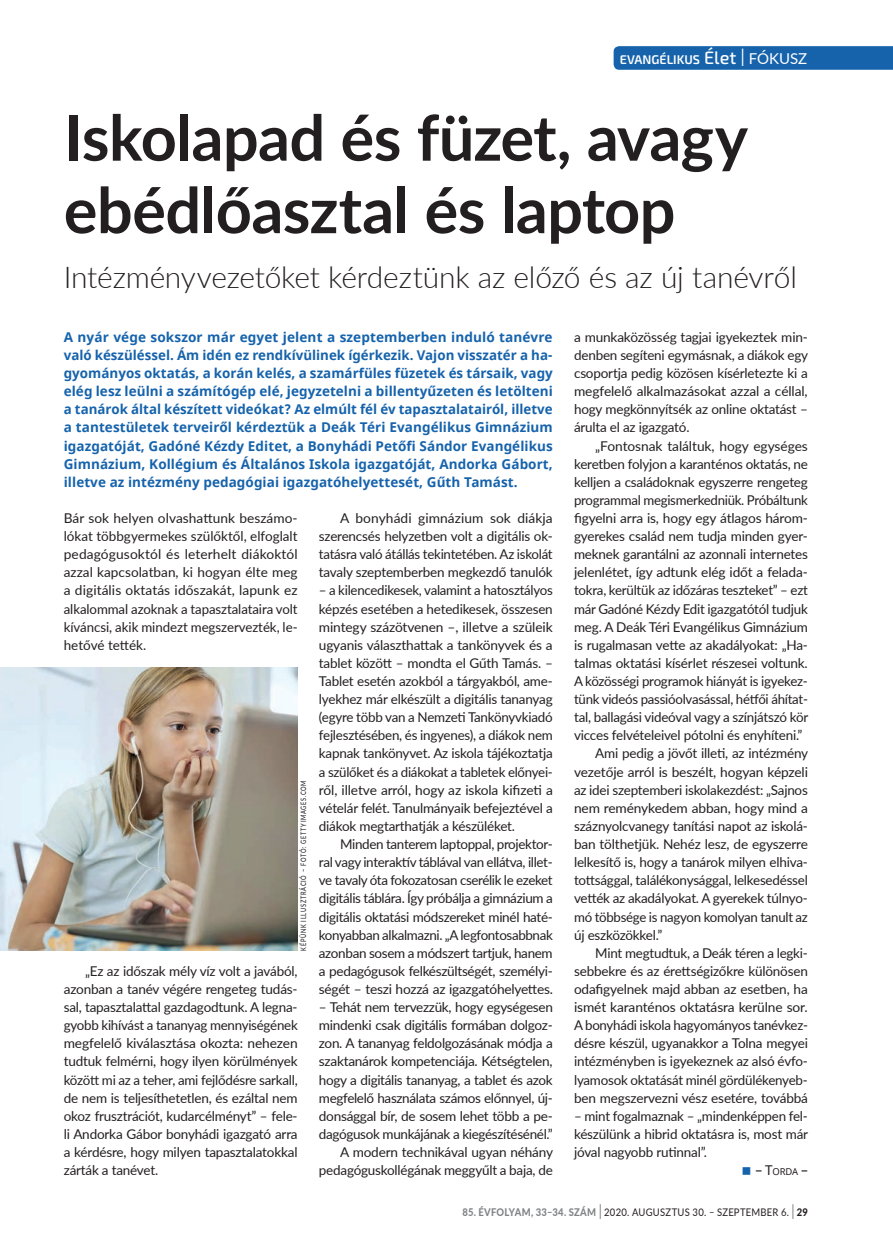
<style>
.page{position:relative;width:893px;height:1255px;background:#fff}
.page>*{position:absolute;margin:0;border:0;box-sizing:border-box;transform-origin:0 0}
.t1{font:700 63px/72.4px "Lato";letter-spacing:-.01em;color:#231f20}
.t2{font:300 30px "Lato";letter-spacing:-.01em;color:#231f20}
.t3{font:13.5px/18.1px "Lato";letter-spacing:-.015em;color:#231f20;text-align:justify}
.t4{font:700 13.5px/18.1px "Noto Sans";letter-spacing:.005em;color:#1663ac;text-align:justify}
.t5{font:600 12.6px "Exo 2";color:#fff}
.t6{font:10.5px "Lato";letter-spacing:.03em;color:#231f20;scale:.9 1}
.t7{font:9.45px "Noto Sans";color:#231f20}
.t8{font:500 7.5px "Lato";letter-spacing:.13em;color:#231f20;scale:.75 1}
.s1{font-weight:500;font-size:18px}
.s2{font-weight:300;font-size:25.2px}
.s3{font-family:"Lato";font-weight:400;font-size:15px}
.s4{font-size:13.5px}
.s5{font-weight:800;color:#808285}
.s6{font-weight:300;font-size:21px}
.s7{font-weight:800}
</style>
<div class="page">
<svg style="left:614px;top:46px;width:279px;height:24px;background:#1a65ad"></svg>
<img style="left:0;top:668px;width:298px;height:282px">
<p class="t5" style="left:620px;top:52px;width:189px">EVANGÉLIKUS <span class="s1">Élet</span> <span class="s2">I</span> <span class="s3">FÓKUSZ</span></p>
<h1 class="t1" style="left:64px;top:99px;width:686px">Iskolapad és füzet, avagy ebédlőasztal és laptop</h1>
<h2 class="t2" style="left:64px;top:256px;width:735px">Intézményvezetőket kérdeztünk az előző és az új tanévről</h2>
<p class="t4" style="left:64px;top:328px;width:491px">A nyár vége sokszor már egyet jelent a szeptemberben induló tanévre való készüléssel. Ám idén ez rendkívülinek ígérkezik. Vajon visszatér a ha&shy;gyományos oktatás, a korán kelés, a szamárfüles füzetek és társaik, vagy elég lesz leülni a számítógép elé, jegyzetelni a billentyűzeten és letölteni a tanárok által készített videókat? Az elmúlt fél év tapasztalatairól, illetve a tantestületek terveiről kérdeztük a Deák Téri Evangélikus Gimnázium igazgatóját, Gadóné Kézdy Editet, a Bonyhádi Petőfi Sándor Evangélikus Gimnázium, Kollégium és Általános Iskola igazgatóját, Andorka Gábort, illetve az intézmény pedagógiai igazgatóhelyettesét, Gűth Tamást.</p>
<p class="t3" style="left:574px;top:327px;width:236px">a munkaközösség tagjai igyekeztek min&shy;denben segíteni egymásnak, a diákok egy csoportja pedig közösen kísérletezte ki a megfelelő alkalmazásokat azzal a céllal, hogy megkönnyítsék az online oktatást – árulta el az igazgató.</p>
<p class="t3" style="left:595px;top:436px;width:214px">„Fontosnak találtuk, hogy egységes</p>
<p class="t3" style="left:574px;top:454px;width:235px">keretben folyjon a karanténos oktatás, ne</p>
<p class="t3" style="left:574px;top:472px;width:235px">kelljen a családoknak egyszerre rengeteg</p>
<p class="t3" style="left:574px;top:490px;width:235px">programmal megismerkedniük. Próbáltunk</p>
<p class="t3" style="left:574px;top:508px;width:235px">figyelni arra is, hogy egy átlagos három-</p>
<p class="t3" style="left:574px;top:526px;width:235px">gyerekes család nem tudja minden gyer-</p>
<p class="t3" style="left:574px;top:544px;width:235px">meknek garantálni az azonnali internetes</p>
<p class="t3" style="left:574px;top:562px;width:235px">jelenlétet, így adtunk elég időt a felada-</p>
<p class="t3" style="left:574px;top:581px;width:235px">tokra, kerültük az időzáras teszteket” – ezt</p>
<p class="t3" style="left:574px;top:599px;width:235px">már Gadóné Kézdy Edit igazgatótól tudjuk</p>
<p class="t3" style="left:574px;top:617px;width:235px">meg. A Deák Téri Evangélikus Gimnázium</p>
<p class="t3" style="left:574px;top:635px;width:235px">is rugalmasan vette az akadályokat: „Ha-</p>
<p class="t3" style="left:574px;top:653px;width:235px">talmas oktatási kísérlet részesei voltunk.</p>
<p class="t3" style="left:574px;top:671px;width:235px">A közösségi programok hiányát is igyekez-</p>
<p class="t3" style="left:574px;top:689px;width:235px">tünk videós passióolvasással, hétfői áhítat-</p>
<p class="t3" style="left:574px;top:707px;width:236px">tal, ballagási videóval vagy a színjátszó kör</p>
<p class="t3" style="left:574px;top:725px;width:230px">vicces felvételeivel pótolni és enyhíteni.”</p>
<p class="t3" style="left:595px;top:744px;width:214px">Ami pedig a jövőt illeti, az intézmény</p>
<p class="t3" style="left:574px;top:762px;width:235px">vezetője arról is beszélt, hogyan képzeli</p>
<p class="t3" style="left:574px;top:780px;width:235px">az idei szeptemberi iskolakezdést: „Sajnos</p>
<p class="t3" style="left:574px;top:798px;width:235px">nem reménykedem abban, hogy mind a</p>
<p class="t3" style="left:574px;top:816px;width:235px">száznyolcvanegy tanítási napot az iskolá-</p>
<p class="t3" style="left:574px;top:834px;width:235px">ban tölthetjük. Nehéz lesz, de egyszerre</p>
<p class="t3" style="left:574px;top:852px;width:235px">lelkesítő is, hogy a tanárok milyen elhiva-</p>
<p class="t3" style="left:574px;top:870px;width:235px">tottsággal, találékonysággal, lelkesedéssel</p>
<p class="t3" style="left:574px;top:888px;width:235px">vették az akadályokat. A gyerekek túlnyo-</p>
<p class="t3" style="left:574px;top:906px;width:235px">mó többsége is nagyon komolyan tanult az</p>
<p class="t3" style="left:574px;top:925px;width:90px">új eszközökkel.”</p>
<p class="t3" style="left:595px;top:943px;width:214px">Mint megtudtuk, a Deák téren a legki-</p>
<p class="t3" style="left:574px;top:961px;width:235px">sebbekre és az érettségizőkre különösen</p>
<p class="t3" style="left:574px;top:979px;width:235px">odafigyelnek majd abban az esetben, ha</p>
<p class="t3" style="left:574px;top:997px;width:235px">ismét karanténos oktatásra kerülne sor.</p>
<p class="t3" style="left:574px;top:1015px;width:235px">A bonyhádi iskola hagyományos tanévkez-</p>
<p class="t3" style="left:574px;top:1033px;width:235px">désre készül, ugyanakkor a Tolna megyei</p>
<p class="t3" style="left:574px;top:1051px;width:235px">intézményben is igyekeznek az alsó évfo-</p>
<p class="t3" style="left:574px;top:1069px;width:235px">lyamosok oktatását minél gördülékenyeb-</p>
<p class="t3" style="left:574px;top:1088px;width:235px">ben megszervezni vész esetére, továbbá</p>
<p class="t3" style="left:574px;top:1106px;width:236px">– mint fogalmaznak – „mindenképpen fel&shy;készülünk a hibrid oktatásra is, most már jóval nagyobb rutinnal”.</p>
<p class="t7" style="left:755px;top:1165px;width:54px"><span class="s4">– T</span>ORDA <span class="s4">–</span></p>
<p class="t3" style="left:64px;top:508px;width:235px">Bár sok helyen olvashattunk beszámo&shy;lókat többgyermekes szülőktől, elfoglalt pedagógusoktól és leterhelt diákoktól azzal kapcsolatban, ki hogyan élte meg a digitális oktatás időszakát, lapunk ez alkalommal azoknak a tapasztalataira volt kíváncsi, akik mindezt megszervezték, le&shy;hetővé tették.</p>
<p class="t3" style="left:319px;top:508px;width:235px;text-indent:21px">A bonyhádi gimnázium sok diákja szerencsés helyzetben volt a digitális ok&shy;tatásra való átállás tekintetében. Az iskolát tavaly szeptemberben megkezdő tanulók</p>
<p class="t3" style="left:319px;top:581px;width:235px">– a kilencedikesek, valamint a hatosztályos képzés esetében a hetedikesek, összesen mintegy százötvenen –, illetve a szüleik ugyanis választhattak a tankönyvek és a tablet között – mondta el Gűth Tamás. – Tablet esetén azokból a tárgyakból, ame&shy;lyekhez már elkészült a digitális tananyag (egyre több van a Nemzeti Tankönyvkiadó fejlesztésében, és ingyenes), a diákok nem kapnak tankönyvet. Az iskola tájékoztatja a szülőket és a diákokat a tabletek előnyei&shy;ről, illetve arról, hogy az iskola kifizeti a vételár felét. Tanulmányaik befejeztével a diákok megtarthatják a készüléket.</p>
<p class="t3" style="left:319px;top:834px;width:235px;text-indent:21px">Minden tanterem laptoppal, projektor&shy;ral vagy interaktív táblával van ellátva, illet&shy;ve tavaly óta fokozatosan cserélik le ezeket digitális táblára. Így próbálja a gimnázium a digitális oktatási módszereket minél haté&shy;konyabban alkalmazni. „A legfontosabbnak azonban sosem a módszert tartjuk, hanem a pedagógusok felkészültségét, személyi&shy;ségét – teszi hozzá az igazgatóhelyettes.</p>
<p class="t3" style="left:319px;top:997px;width:236px;text-align:right">– Tehát nem tervezzük, hogy egységesen mindenki csak digitális formában dolgoz&shy;zon. A tananyag feldolgozásának módja a szaktanárok kompetenciája. Kétségtelen, hogy a digitális tananyag, a tablet és azok megfelelő használata számos előnnyel, új&shy;donsággal bír, de sosem lehet több a pe&shy;dagógusok munkájának a kiegészítésénél.” A modern technikával ugyan néhány pedagóguskollégának meggyűlt a baja, de</p>
<p class="t8" style="left:298px;top:950px;width:229px;rotate:-90deg">KÉPÜNK ILLUSZTRÁCIÓ – FOTÓ: GETTYIMAGES.COM</p>
<p class="t3" style="left:64px;top:961px;width:235px;text-indent:21px">„Ez az időszak mély víz volt a javából, azonban a tanév végére rengeteg tudás&shy;sal, tapasztalattal gazdagodtunk. A legna&shy;gyobb kihívást a tananyag mennyiségének megfelelő kiválasztása okozta: nehezen tudtuk felmérni, hogy ilyen körülmények között mi az a teher, ami fejlődésre sarkall, de nem is teljesíthetetlen, és ezáltal nem okoz frusztrációt, kudarcélményt” – fele&shy;li Andorka Gábor bonyhádi igazgató arra a kérdésre, hogy milyen tapasztalatokkal zárták a tanévet.</p>
<p class="t6" style="left:462px;top:1204px;width:385px"><span class="s5">85. ÉVFOLYAM, 33–34. SZÁM</span> <span class="s6">I</span> 2020. AUGUSZTUS 30. – SZEPTEMBER 6. <span class="s6">I</span> <span class="s7">29</span></p>
</div>
